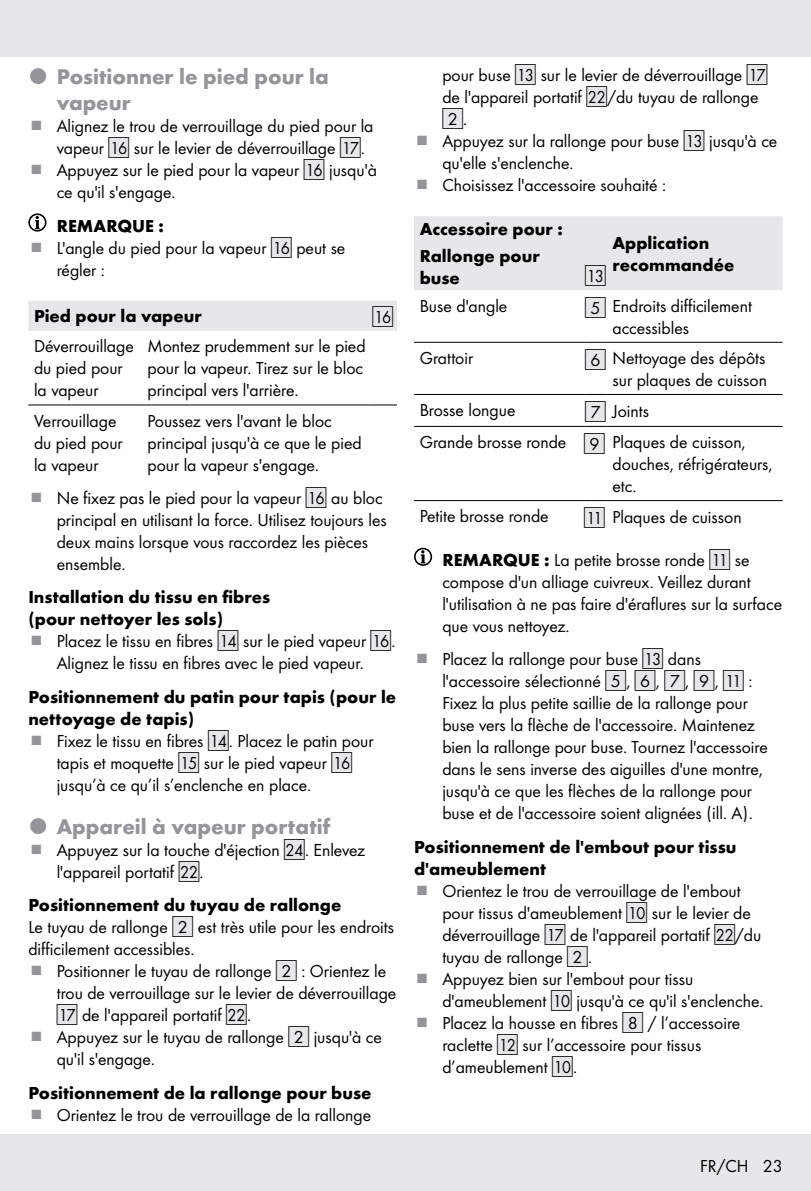
<style>
.page{position:relative;width:811px;height:1191px;background:#fff}
.page>*{position:absolute;margin:0;border:0;box-sizing:border-box;transform-origin:0 0}
.t1{font:700 22px/26px "Futura";color:#939598}
.t2{font:18px/22px "Futura Boo";color:#000}
.t3{font:700 18px/22px "Futura";color:#000}
.t4{font:15.8px "IMP Lidl Num Box";color:#000}
.s1{font-family:"IMP Lidl Num Box";font-size:15.8px;color:#e6e7e8}
.s2{font-family:"IMP Lidl Num Box";font-size:15.8px}
.s3{color:#e6e7e8}
.s4{font-family:"Futura Boo";font-size:18px}
.s5{font-family:"Futura";font-weight:700}
</style>
<div class="page">
<div style="left:0;top:1134px;width:811px;height:57px;background:#e6e7e8"></div>
<div style="left:0;top:0;width:811px;height:57px;background:#e6e7e8"></div>
<svg style="left:29px;top:214px;width:17px;height:17px"></svg>
<div style="left:28px;top:213px;width:18px;height:18px;border:2px solid #000;border-radius:50%"></div>
<svg style="left:35px;top:216px;width:5px;height:13px"></svg>
<div style="left:28px;top:301px;width:369px;height:30px;background:#e6e7e8"></div>
<hr style="left:28px;top:404px;width:114px;height:1px;background:#000">
<hr style="left:142px;top:404px;width:227px;height:1px;background:#000">
<svg style="left:369px;top:404px;width:28px;height:1px"></svg>
<div style="left:414px;top:216px;width:368px;height:74px;background:#e6e7e8"></div>
<hr style="left:414px;top:342px;width:170px;height:1px;background:#000">
<svg style="left:584px;top:342px;width:23px;height:1px"></svg>
<hr style="left:607px;top:342px;width:175px;height:1px;background:#000">
<hr style="left:414px;top:394px;width:170px;height:1px;background:#000">
<svg style="left:584px;top:394px;width:23px;height:1px"></svg>
<hr style="left:607px;top:394px;width:175px;height:1px;background:#000">
<hr style="left:414px;top:426px;width:170px;height:1px;background:#000">
<svg style="left:584px;top:426px;width:23px;height:1px"></svg>
<hr style="left:607px;top:426px;width:175px;height:1px;background:#000">
<hr style="left:414px;top:500px;width:170px;height:1px;background:#000">
<svg style="left:584px;top:500px;width:23px;height:1px"></svg>
<hr style="left:607px;top:500px;width:175px;height:1px;background:#000">
<div style="left:414px;top:548px;width:18px;height:18px;border:2px solid #000;border-radius:50%"></div>
<svg style="left:420px;top:550px;width:5px;height:13px"></svg>
<p class="t1" style="left:57px;top:62px;width:274px">Positionner le pied pour la vapeur</p>
<p class="t2" style="left:57px;top:114px;width:322px">Alignez le trou de verrouillage du pied pour la vapeur <span class="s1">[</span><span class="s2">16]</span> sur le levier de déverrouillage <span class="s1">[</span><span class="s2">17]</span>.<br>Appuyez sur le pied pour la vapeur <span class="s1">[</span><span class="s2">16]</span> jusqu'à ce qu'il s'engage.</p>
<p class="t3" style="left:57px;top:213px;width:109px">REMARQUE :</p>
<p class="t2" style="left:57px;top:236px;width:290px">L'angle du pied pour la vapeur <span class="s1">[</span><span class="s2">16]</span> peut se régler :</p>
<p class="t3" style="left:34px;top:304px;width:169px">Pied pour la vapeur</p>
<p class="t4" style="left:372px;top:306px;width:22px"><span class="s3">[</span>16]</p>
<p class="t2" style="left:34px;top:334px;width:101px">Déverrouillage du pied pour la vapeur</p>
<p class="t2" style="left:147px;top:334px;width:220px">Montez prudemment sur le pied pour la vapeur. Tirez sur le bloc principal vers l'arrière.</p>
<p class="t2" style="left:34px;top:409px;width:90px">Verrouillage du pied pour la vapeur</p>
<p class="t2" style="left:147px;top:409px;width:216px">Poussez vers l'avant le bloc principal jusqu'à ce que le pied pour la vapeur s'engage.</p>
<p class="t2" style="left:57px;top:486px;width:331px">Ne fixez pas le pied pour la vapeur <span class="s1">[</span><span class="s2">16]</span> au bloc principal en utilisant la force. Utilisez toujours les deux mains lorsque vous raccordez les pièces ensemble.</p>
<p class="t3" style="left:28px;top:585px;width:243px">Installation du tissu en fibres (pour nettoyer les sols)</p>
<p class="t2" style="left:57px;top:629px;width:340px">Placez le tissu en fibres <span class="s1">[</span><span class="s2">14]</span> sur le pied vapeur <span class="s1">[</span><span class="s2">16]</span>.<br>Alignez le tissu en fibres avec le pied vapeur.</p>
<p class="t3" style="left:28px;top:684px;width:369px">Positionnement du patin pour tapis (pour le nettoyage de tapis)</p>
<p class="t2" style="left:57px;top:729px;width:318px">Fixez le tissu en fibres <span class="s1">[</span><span class="s2">14]</span>. Placez le patin pour tapis et moquette <span class="s1">[</span><span class="s2">15]</span> sur le pied vapeur <span class="s1">[</span><span class="s2">16] </span>jusqu’à ce qu’il s’enclenche en place.</p>
<p class="t1" style="left:57px;top:811px;width:275px">Appareil à vapeur portatif</p>
<p class="t2" style="left:57px;top:838px;width:310px">Appuyez sur la touche d'éjection <span class="s1">[</span><span class="s2">24]</span>. Enlevez l'appareil portatif <span class="s1">[</span><span class="s2">22]</span>.</p>
<p class="t3" style="left:28px;top:892px;width:315px">Positionnement du tuyau de rallonge</p>
<p class="t2" style="left:28px;top:915px;width:367px">Le tuyau de rallonge <span class="s1">[</span><span class="s2">2]</span> est très utile pour les endroits difficilement accessibles.</p>
<p class="t2" style="left:57px;top:959px;width:341px">Positionner le tuyau de rallonge <span class="s1">[</span><span class="s2">2]</span> : Orientez le trou de verrouillage sur le levier de déverrouillage <span class="s1">[</span><span class="s2">17]</span> de l'appareil portatif <span class="s1">[</span><span class="s2">22]</span>.<br>Appuyez sur le tuyau de rallonge <span class="s1">[</span><span class="s2">2]</span> jusqu'à ce qu'il s'engage.</p>
<p class="t3" style="left:28px;top:1080px;width:345px">Positionnement de la rallonge pour buse</p>
<p class="t2" style="left:57px;top:1102px;width:316px">Orientez le trou de verrouillage de la rallonge</p>
<p class="t2" style="left:442px;top:63px;width:327px">pour buse <span class="s1">[</span><span class="s2">13</span> sur le levier de déverrouillage <span class="s1">[</span><span class="s2">17] </span>de l'appareil portatif <span class="s1">[</span><span class="s2">22]</span>/du tuyau de rallonge</p>
<p class="t4" style="left:442px;top:108px;width:26px"><span class="s3">[</span>2]<span class="s4">.</span></p>
<p class="t2" style="left:442px;top:129px;width:336px">Appuyez sur la rallonge pour buse <span class="s1">[</span><span class="s2">13]</span> jusqu'à ce qu'elle s'enclenche.<br>Choisissez l'accessoire souhaité :</p>
<p class="t3" style="left:420px;top:217px;width:145px">Accessoire pour :</p>
<p class="t3" style="left:612px;top:230px;width:123px">Application recommandée</p>
<p class="t3" style="left:420px;top:244px;width:122px">Rallonge pour buse</p>
<p class="t4" style="left:585px;top:265px;width:22px"><span class="s3">[</span>13]</p>
<p class="t2" style="left:420px;top:294px;width:89px">Buse d'angle</p>
<p class="t2" style="left:612px;top:294px;width:141px;text-indent:-27px"><sub>[</sub><sub>5]</sub> Endroits difficilement accessibles</p>
<p class="t2" style="left:420px;top:346px;width:55px">Grattoir</p>
<p class="t2" style="left:585px;top:346px;width:183px;text-align:right"><sub>[</sub><sub>6]</sub> Nettoyage des dépôts sur plaques de cuisson</p>
<p class="t2" style="left:420px;top:398px;width:97px">Brosse longue</p>
<p class="t2" style="left:420px;top:394px;width:327px;line-height:31px;text-indent:165px"><span class="s1">[</span><span class="s2">7]</span> Joints<br>Grande brosse ronde <sub>[</sub><sub>9]</sub> Plaques de cuisson,</p>
<p class="t2" style="left:612px;top:452px;width:162px">douches, réfrigérateurs, etc.</p>
<p class="t2" style="left:420px;top:504px;width:131px">Petite brosse ronde</p>
<p class="t2" style="left:584px;top:505px;width:159px"><span class="s1">[</span><span class="s2">11]</span> Plaques de cuisson</p>
<p class="t2" style="left:442px;top:548px;width:341px"><span class="s5">REMARQUE :</span> La petite brosse ronde <span class="s1">[</span><span class="s2">11]</span> se compose d'un alliage cuivreux. Veillez durant l'utilisation à ne pas faire d'éraflures sur la surface que vous nettoyez.</p>
<p class="t2" style="left:442px;top:647px;width:327px">Placez la rallonge pour buse <span class="s1">[</span><span class="s2">13]</span> dans l'accessoire sélectionné <span class="s1">[</span><span class="s2">5</span>, <span class="s1">[</span><span class="s2">6]</span>, <span class="s1">[</span><span class="s2">7]</span>, <span class="s1">[</span><span class="s2">9]</span>, <span class="s1">[</span><span class="s2">11]</span> :<br>Fixez la plus petite saillie de la rallonge pour buse vers la flèche de l'accessoire. Maintenez bien la rallonge pour buse. Tournez l'accessoire dans le sens inverse des aiguilles d'une montre, jusqu'à ce que les flèches de la rallonge pour buse et de l'accessoire soient alignées (ill. A).</p>
<p class="t3" style="left:414px;top:834px;width:324px">Positionnement de l'embout pour tissu d'ameublement</p>
<p class="t2" style="left:442px;top:878px;width:323px">Orientez le trou de verrouillage de l'embout pour tissus d'ameublement <span class="s1">[</span><span class="s2">10]</span> sur le levier de déverrouillage <span class="s1">[</span><span class="s2">17]</span> de l'appareil portatif <span class="s1">[</span><span class="s2">22]</span>/du tuyau de rallonge <span class="s1">[</span><span class="s2">2]</span>.<br>Appuyez bien sur l'embout pour tissu d'ameublement <span class="s1">[</span><span class="s2">10]</span> jusqu'à ce qu'il s'enclenche.<br>Placez la housse en fibres <span class="s1">[</span><span class="s2">8]</span> / l’accessoire raclette <span class="s1">[</span><span class="s2">12]</span> sur l’accessoire pour tissus d’ameublement <span class="s1">[</span><span class="s2">10]</span>.</p>
<p class="t2" style="left:700px;top:1154px;width:84px">FR/CH 23</p>
</div>
